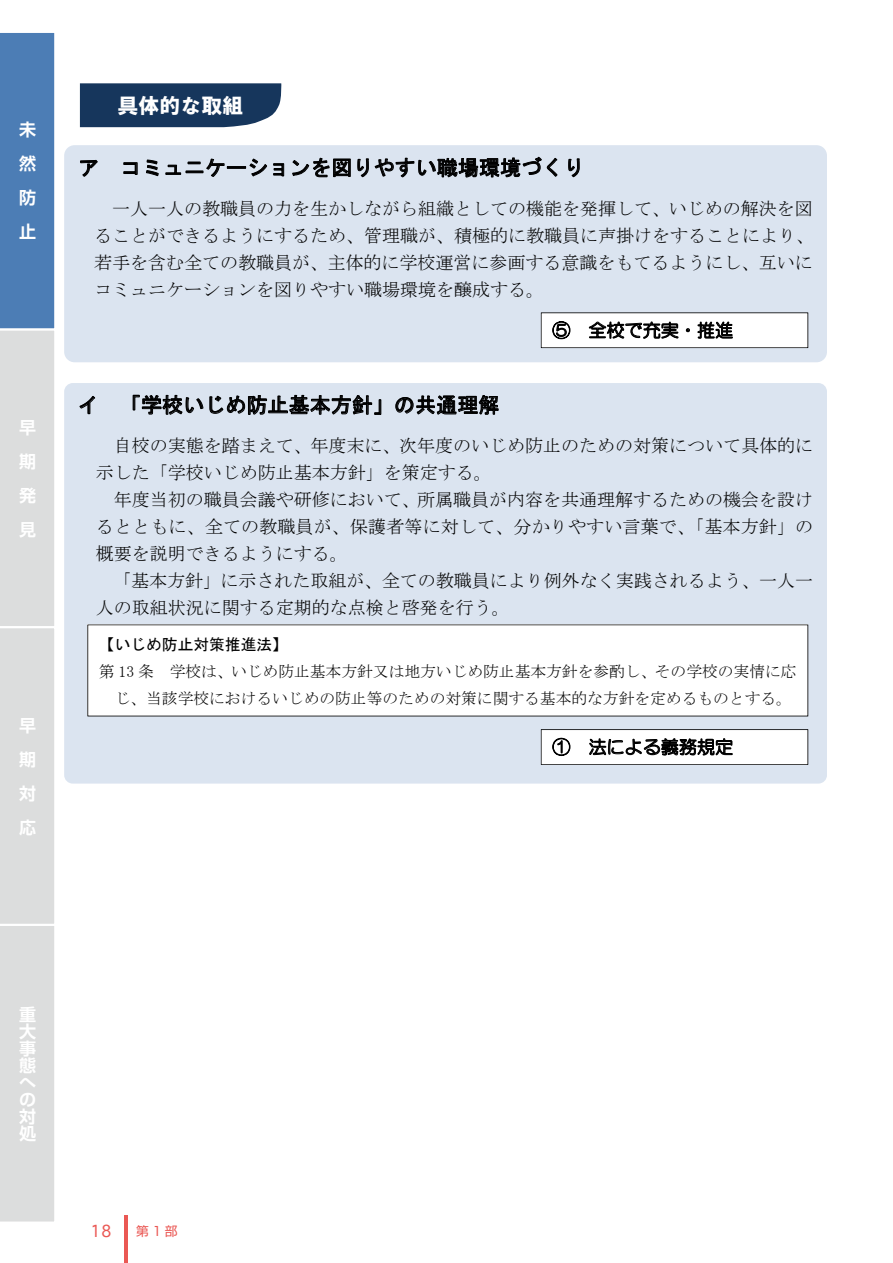
<style>
.page{position:relative;width:893px;height:1263px;background:#fff}
.page>*{position:absolute;margin:0;border:0;box-sizing:border-box;transform-origin:0 0}
.t1{font:21px "MS Gothic";letter-spacing:.005em;color:#000}
.t2{font:21px "HG Soei Kakugothic UB";color:#fff}
.t3{font:18px/27px "MS Mincho";color:#000;text-align:justify}
.t4{font:18px "HG Maru Gothic MPRO";letter-spacing:.005em;color:#000}
.t5{font:700 16.95px/34px "Shin Go Pro De";color:#fff;text-align:justify}
.t6{font:15.9px "Geneva";color:#ea5854}
.t7{font:15.75px/27px "MS Mincho";color:#000;text-align:right}
.t8{font:15.75px "MS Gothic";color:#000}
.t9{font:12.75px "Shin Go Pro";color:#ea5854}
</style>
<div class="page">
<hr style="left:124px;top:1215px;width:4px;height:48px;background:#ea5854">
<svg style="left:0;top:33px;width:55px;height:1189px;background:#b9c6d3"></svg>
<div style="left:80px;top:83px;width:202px;height:44px;background:#16365c"></div>
<div style="left:64px;top:145px;width:763px;height:217px;background:#dbe4f0;border-radius:10px"></div>
<svg style="left:80px;top:160px;width:18px;height:17px"></svg>
<svg style="left:123px;top:162px;width:15px;height:13px"></svg>
<svg style="left:146px;top:160px;width:13px;height:16px"></svg>
<svg style="left:165px;top:158px;width:60px;height:19px"></svg>
<div style="left:227px;top:166px;width:19px;height:3px;border:1px solid #000"></div>
<svg style="left:249px;top:158px;width:18px;height:18px"></svg>
<svg style="left:273px;top:163px;width:11px;height:13px"></svg>
<svg style="left:292px;top:158px;width:59px;height:19px"></svg>
<svg style="left:357px;top:158px;width:12px;height:19px"></svg>
<svg style="left:375px;top:157px;width:183px;height:21px"></svg>
<svg style="left:568px;top:158px;width:12px;height:19px"></svg>
<div style="left:64px;top:383px;width:763px;height:400px;background:#dbe4f0;border-radius:9px"></div>
<svg style="left:79px;top:396px;width:16px;height:18px"></svg>
<svg style="left:133px;top:395px;width:70px;height:20px"></svg>
<svg style="left:209px;top:395px;width:172px;height:20px"></svg>
<svg style="left:395px;top:395px;width:104px;height:20px"></svg>
<div style="left:87px;top:624px;width:721px;height:92px;background:#fff"></div>
<svg style="left:541px;top:312px;width:267px;height:36px;background:#d3d3d4"></svg>
<svg style="left:541px;top:729px;width:267px;height:36px;background:#d0d0d0"></svg>
<p class="t5" style="left:19px;top:111px;width:18px">未然防止</p>
<p class="t5" style="left:19px;top:408px;width:18px">早期発見</p>
<p class="t5" style="left:19px;top:706px;width:18px">早期対応</p>
<p class="t2" style="left:118px;top:95px;width:127px">具体的な取組</p>
<p class="t1" style="left:78px;top:157px;width:507px">ア コミュニケーションを図りやすい職場環境づくり</p>
<p class="t3" style="left:94px;top:195px;width:722px;text-indent:18px">一人一人の教職員の力を生かしながら組織としての機能を発揮して、いじめの解決を図ることができるようにするため、管理職が、積極的に教職員に声掛けをすることにより、若手を含む全ての教職員が、主体的に学校運営に参画する意識をもてるようにし、互いにコミュニケーションを図りやすい職場環境を醸成する。</p>
<p class="t4" style="left:552px;top:321px;width:182px">⑤ 全校で充実・推進</p>
<p class="t1" style="left:78px;top:394px;width:423px">イ 「学校いじめ防止基本方針」の共通理解</p>
<p class="t3" style="left:96px;top:432px;width:719px;text-indent:18px">自校の実態を踏まえて、年度末に、次年度のいじめ防止のための対策について具体的に示した「学校いじめ防止基本方針」を策定する。</p>
<p class="t3" style="left:96px;top:486px;width:719px;text-indent:18px">年度当初の職員会議や研修において、所属職員が内容を共通理解するための機会を設けるとともに、全ての教職員が、保護者等に対して、分かりやすい言葉で、「基本方針」の概要を説明できるようにする。</p>
<p class="t3" style="left:96px;top:567px;width:719px;text-indent:17px">「基本方針」に示された取組が、全ての教職員により例外なく実践されるよう、一人一人の取組状況に関する定期的な点検と啓発を行う。</p>
<p class="t8" style="left:99px;top:636px;width:191px">【いじめ防止対策推進法】</p>
<p class="t7" style="left:99px;top:658px;width:699px">第 13 条 学校は、いじめ防止基本方針又は地方いじめ防止基本方針を参酌し、その学校の実情に応じ、当該学校におけるいじめの防止等のための対策に関する基本的な方針を定めるものとする。</p>
<p class="t4" style="left:552px;top:738px;width:182px">① 法による義務規定</p>
<p class="t5" style="left:19px;top:1004px;width:18px;line-height:17px">重大事態への対処</p>
<p class="t6" style="left:90px;top:1222px;width:23px">18</p>
<p class="t9" style="left:136px;top:1220px;width:43px">第1部</p>
</div>
